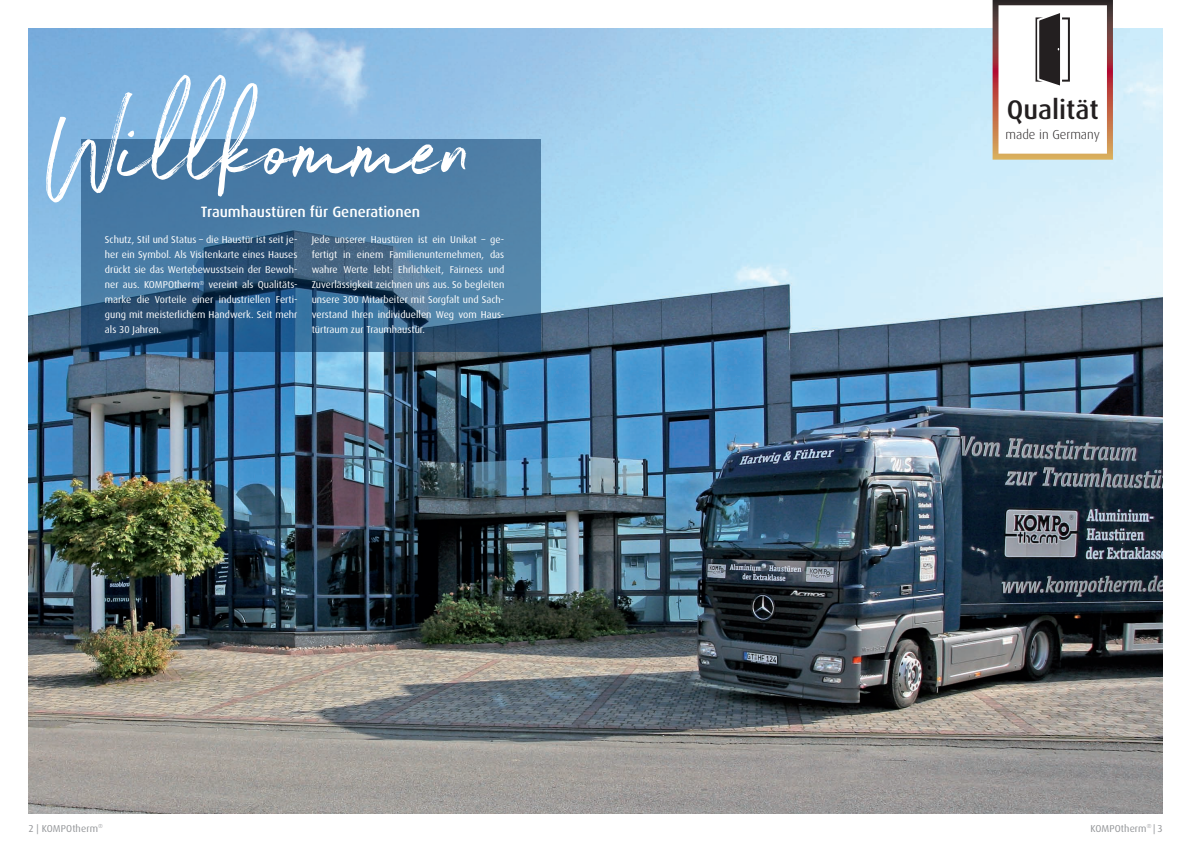
<style>
.page{position:relative;width:1191px;height:842px;background:#fff}
.page>*{position:absolute;margin:0;border:0;box-sizing:border-box;transform-origin:0 0}
.t1{font:120px "Northwell";color:#fff}
.t2{font:500 27px "Dax";color:#231f20}
.t3{font:500 15px "Dax";color:#fff}
.t4{font:300 13px "Dax";color:#231f20}
.t5{font:10px/15px "Dax";color:#fff;text-align:justify}
.t6{font:10px "Dax";letter-spacing:.01em;color:#939598}
</style>
<div class="page">
<img style="left:28px;top:28px;width:1134px;height:786px">
<svg style="left:992px;top:0;width:121px;height:160px"></svg>
<svg style="left:81px;top:139px;width:459px;height:213px;background:#3f6d94"></svg>
<h1 class="t1" style="left:48px;top:63px;width:427px">Willkommen</h1>
<p class="t5" style="left:105px;top:232px;width:194px">Schutz, Stil und Status – die Haustür ist seit je&shy;her ein Symbol. Als Visitenkarte eines Hauses drückt sie das Wertebewusstsein der Bewoh&shy;ner aus. KOMPOtherm<sup>®</sup> vereint als Qualitäts&shy;marke die Vorteile einer industriellen Ferti&shy;gung mit meisterlichem Handwerk. Seit mehr als 30 Jahren.</p>
<p class="t5" style="left:312px;top:232px;width:194px">Jede unserer Haustüren ist ein Unikat – ge&shy;fertigt in einem Familienunternehmen, das wahre Werte lebt: Ehrlichkeit, Fairness und Zuverlässigkeit zeichnen uns aus. So begleiten unsere 300 Mitarbeiter mit Sorgfalt und Sach&shy;verstand Ihren individuellen Weg vom Haus&shy;türtraum zur Traumhaustür.</p>
<h3 class="t3" style="left:201px;top:203px;width:221px">Traumhaustüren für Generationen</h3>
<h2 class="t2" style="left:1006px;top:95px;width:93px">Qualität</h2>
<h3 class="t4" style="left:1005px;top:127px;width:96px">made in Germany</h3>
<p class="t6" style="left:28px;top:823px;width:76px">2 | KOMPOtherm<sup>®</sup></p>
<p class="t6" style="left:1090px;top:823px;width:74px">KOMPOtherm<sup>®</sup> | 3</p>
</div>
